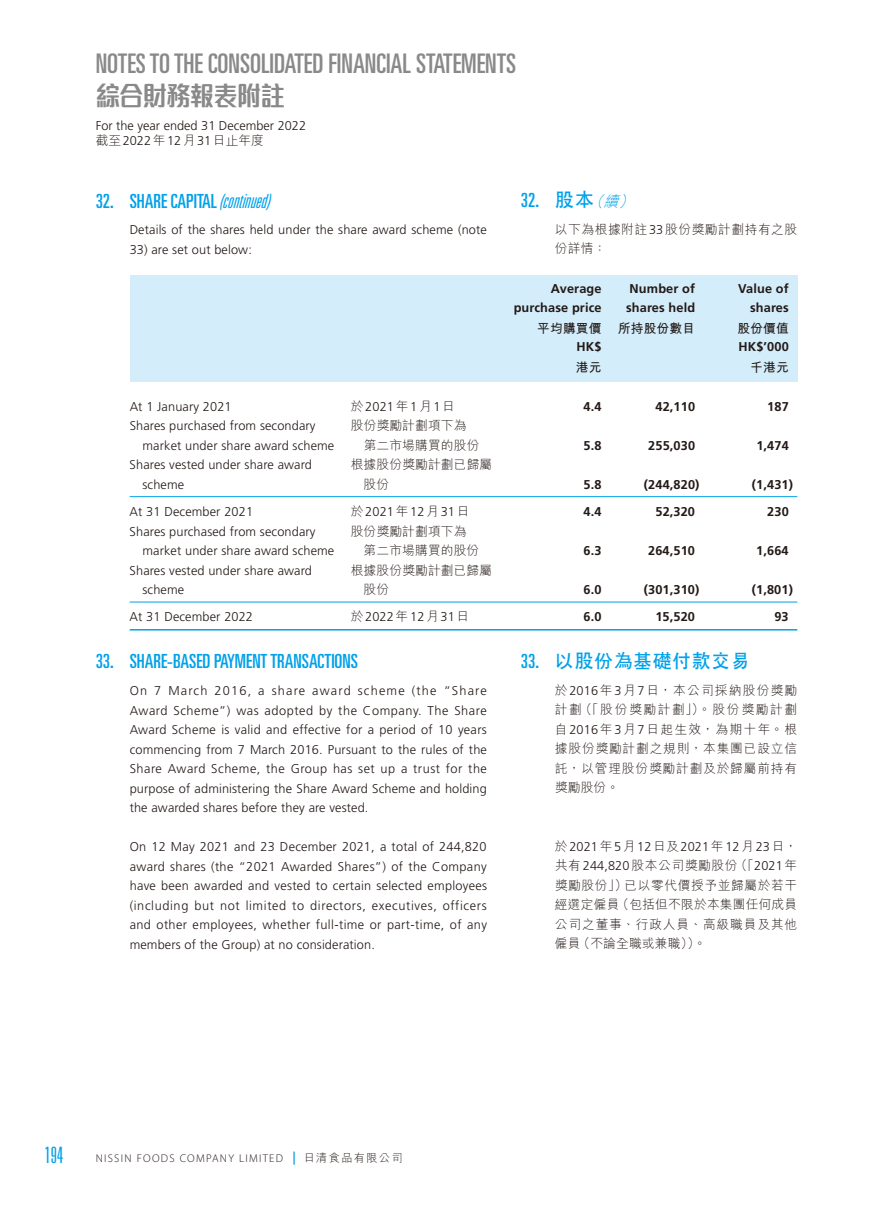
<style>
.page{position:relative;width:893px;height:1212px;background:#fff}
.page>*{position:absolute;margin:0;border:0;box-sizing:border-box;transform-origin:0 0}
.t1{font:ultra-condensed 27px "Univers LT Std";color:#898989}
.t2{font:700 27px "M Finance HK";letter-spacing:-.03em;color:#898989;scale:.9 1}
.t3{font:300 ultra-condensed 22.5px "Univers LT Std";color:#00a1e9}
.t4{font:ultra-condensed 19.5px "Univers LT Std";color:#00a1e9}
.t5{font:700 19.5px "C Hei 2 HK";color:#00a1e9}
.t6{font:300 12.75px/19.5px "Frutiger LT Std";letter-spacing:.01em;color:#231916;text-align:justify}
.t7{font:300 12.75px/19.5px "M Hei HK";letter-spacing:.015em;color:#231916;text-align:justify}
.t8{font:700 12.75px "Frutiger LT Std";letter-spacing:.01em;color:#231916}
.t9{font:300 12.75px/19.5px "M Hei HK";letter-spacing:.04em;color:#231916}
.t10{font:700 12.75px "M Hei HK";letter-spacing:.01em;color:#231916}
.t11{font:300 11.25px "Myriad Pro";letter-spacing:.115em;color:#231916}
.t12{font:300 11.25px "M Hei HK";letter-spacing:.115em;color:#231916}
.s1{font-family:"Frutiger LT Std"}
.s2{font-weight:300;font-style:italic}
.s3{font-family:"C Hei 2 HK";font-weight:700;font-stretch:normal}
.s4{font-family:"M Hei HK";font-weight:300;font-style:italic;font-stretch:normal;font-size:15px}
.s5{font-family:"M Hei HK"}
.s6{font-family:"Univers LT Std";font-weight:400;font-stretch:ultra-condensed}
</style>
<div class="page">
<svg style="left:293px;top:1151px;width:2px;height:13px"></svg>
<div style="left:130px;top:275px;width:667px;height:106px;background:#d3edfb"></div>
<hr style="left:130px;top:496px;width:667px;height:1px;background:#00a1e9">
<hr style="left:130px;top:602px;width:667px;height:1px;background:#00a1e9">
<hr style="left:130px;top:629px;width:667px;height:1px;background:#00a1e9">
<h1 class="t1" style="left:96px;top:49px;width:422px">NOTES TO THE CONSOLIDATED FINANCIAL STATEMENTS</h1>
<h1 class="t2" style="left:96px;top:82px;width:212px">綜合財務報表附註</h1>
<p class="t6" style="left:96px;top:116px;width:212px">For the year ended 31 December 2022</p>
<p class="t7" style="left:96px;top:131px;width:170px">截至<span class="s1">2022</span>年<span class="s1">12</span>月<span class="s1">31</span>日止年度</p>
<h3 class="t4" style="left:96px;top:190px;width:180px">32. SHARE CAPITAL <span class="s2">(continued)</span></h3>
<p class="t6" style="left:130px;top:220px;width:359px">Details of the shares held under the share award scheme (note</p>
<p class="t6" style="left:130px;top:240px;width:124px">33) are set out below:</p>
<h3 class="t4" style="left:521px;top:189px;width:118px">32. <span class="s3">股本</span><span class="s4">（續）</span></h3>
<p class="t9" style="left:555px;top:219px;width:244px">以下為根據附註<span class="s1">33</span>股份獎勵計劃持有之股份詳情：</p>
<p class="t8" style="left:551px;top:281px;width:52px">Average</p>
<p class="t8" style="left:630px;top:281px;width:67px">Number of</p>
<p class="t8" style="left:738px;top:281px;width:52px">Value of</p>
<p class="t8" style="left:514px;top:300px;width:89px">purchase price</p>
<p class="t8" style="left:626px;top:300px;width:71px">shares held</p>
<p class="t8" style="left:750px;top:300px;width:40px">shares</p>
<p class="t10" style="left:537px;top:319px;width:66px">平均購買價</p>
<p class="t10" style="left:618px;top:319px;width:79px">所持股份數目</p>
<p class="t10" style="left:737px;top:319px;width:53px">股份價值</p>
<p class="t8" style="left:576px;top:339px;width:27px">HK$</p>
<p class="t8" style="left:738px;top:339px;width:52px">HK$’000</p>
<p class="t10" style="left:576px;top:358px;width:27px">港元</p>
<p class="t10" style="left:750px;top:358px;width:40px">千港元</p>
<p class="t6" style="left:130px;top:397px;width:103px">At 1 January 2021</p>
<p class="t6" style="left:351px;top:397px;width:106px"><span class="s5">於</span>2021<span class="s5">年</span>1<span class="s5">月</span>1<span class="s5">日</span></p>
<p class="t8" style="left:584px;top:399px;width:19px">4.4</p>
<p class="t8" style="left:655px;top:399px;width:41px">42,110</p>
<p class="t8" style="left:767px;top:399px;width:23px">187</p>
<p class="t6" style="left:130px;top:416px;width:187px">Shares purchased from secondary</p>
<p class="t7" style="left:351px;top:416px;width:117px">股份獎勵計劃項下為</p>
<p class="t6" style="left:143px;top:436px;width:193px">market under share award scheme</p>
<p class="t7" style="left:364px;top:435px;width:117px">第二市場購買的股份</p>
<p class="t8" style="left:584px;top:438px;width:19px">5.8</p>
<p class="t8" style="left:648px;top:438px;width:48px">255,030</p>
<p class="t8" style="left:756px;top:438px;width:34px">1,474</p>
<p class="t6" style="left:130px;top:455px;width:184px">Shares vested under share award</p>
<p class="t7" style="left:351px;top:455px;width:143px">根據股份獎勵計劃已歸屬</p>
<p class="t6" style="left:143px;top:475px;width:43px">scheme</p>
<p class="t7" style="left:364px;top:474px;width:27px">股份</p>
<p class="t8" style="left:584px;top:477px;width:19px">5.8</p>
<p class="t8" style="left:644px;top:477px;width:57px">(244,820)</p>
<p class="t8" style="left:752px;top:477px;width:43px">(1,431)</p>
<p class="t6" style="left:130px;top:502px;width:125px">At 31 December 2021</p>
<p class="t6" style="left:351px;top:502px;width:120px"><span class="s5">於</span>2021<span class="s5">年</span>12<span class="s5">月</span>31<span class="s5">日</span></p>
<p class="t8" style="left:583px;top:504px;width:19px">4.4</p>
<p class="t8" style="left:655px;top:504px;width:41px">52,320</p>
<p class="t8" style="left:767px;top:504px;width:23px">230</p>
<p class="t6" style="left:130px;top:522px;width:187px">Shares purchased from secondary</p>
<p class="t7" style="left:351px;top:521px;width:117px">股份獎勵計劃項下為</p>
<p class="t6" style="left:142px;top:541px;width:193px">market under share award scheme</p>
<p class="t7" style="left:364px;top:540px;width:117px">第二市場購買的股份</p>
<p class="t8" style="left:583px;top:543px;width:19px">6.3</p>
<p class="t8" style="left:648px;top:543px;width:48px">264,510</p>
<p class="t8" style="left:756px;top:543px;width:34px">1,664</p>
<p class="t6" style="left:130px;top:561px;width:184px">Shares vested under share award</p>
<p class="t7" style="left:351px;top:560px;width:143px">根據股份獎勵計劃已歸屬</p>
<p class="t6" style="left:142px;top:580px;width:43px">scheme</p>
<p class="t7" style="left:364px;top:579px;width:27px">股份</p>
<p class="t8" style="left:583px;top:582px;width:19px">6.0</p>
<p class="t8" style="left:644px;top:582px;width:57px">(301,310)</p>
<p class="t8" style="left:752px;top:582px;width:43px">(1,801)</p>
<p class="t6" style="left:130px;top:607px;width:125px">At 31 December 2022</p>
<p class="t6" style="left:351px;top:607px;width:120px"><span class="s5">於</span>2022<span class="s5">年</span>12<span class="s5">月</span>31<span class="s5">日</span></p>
<p class="t8" style="left:583px;top:609px;width:19px">6.0</p>
<p class="t8" style="left:655px;top:609px;width:41px">15,520</p>
<p class="t8" style="left:774px;top:609px;width:16px">93</p>
<h3 class="t4" style="left:96px;top:650px;width:264px">33. SHARE-BASED PAYMENT TRANSACTIONS</h3>
<p class="t6" style="left:130px;top:681px;width:359px">On 7 March 2016, a share award scheme (the “Share Award Scheme”) was adopted by the Company. The Share Award Scheme is valid and effective for a period of 10 years commencing from 7 March 2016. Pursuant to the rules of the Share Award Scheme, the Group has set up a trust for the purpose of administering the Share Award Scheme and holding the awarded shares before they are vested.</p>
<p class="t6" style="left:130px;top:837px;width:359px">On 12 May 2021 and 23 December 2021, a total of 244,820 award shares (the “2021 Awarded Shares”) of the Company have been awarded and vested to certain selected employees (including but not limited to directors, executives, officers and other employees, whether full-time or part-time, of any members of the Group) at no consideration.</p>
<h3 class="t5" style="left:521px;top:651px;width:231px"><span class="s6">33.</span> 以股份為基礎付款交易</h3>
<p class="t7" style="left:555px;top:680px;width:244px">於<span class="s1">2016</span>年<span class="s1">3</span>月<span class="s1">7</span>日，本公司採納股份獎勵計劃（「股份獎勵計劃」）。股份獎勵計劃自<span class="s1">2016</span>年<span class="s1">3</span>月<span class="s1">7</span>日起生效，為期十年。根據股份獎勵計劃之規則，本集團已設立信託，以管理股份獎勵計劃及於歸屬前持有獎勵股份。</p>
<p class="t6" style="left:555px;top:837px;width:244px"><span class="s5">於</span>2021<span class="s5">年</span>5<span class="s5">月</span>12<span class="s5">日及</span>2021<span class="s5">年</span>12<span class="s5">月</span>23<span class="s5">日，</span></p>
<p class="t7" style="left:555px;top:856px;width:244px">共有<span class="s1">244,820</span>股本公司獎勵股份（「<span class="s1">2021</span>年獎勵股份」）已以零代價授予並歸屬於若干經選定僱員（包括但不限於本集團任何成員公司之董事、行政人員、高級職員及其他僱員（不論全職或兼職））。</p>
<h2 class="t3" style="left:44px;top:1143px;width:21px">194</h2>
<p class="t11" style="left:96px;top:1151px;width:189px">NISSIN FOODS COMPANY LIMITED</p>
<p class="t12" style="left:304px;top:1152px;width:101px">日清食品有限公司</p>
</div>
